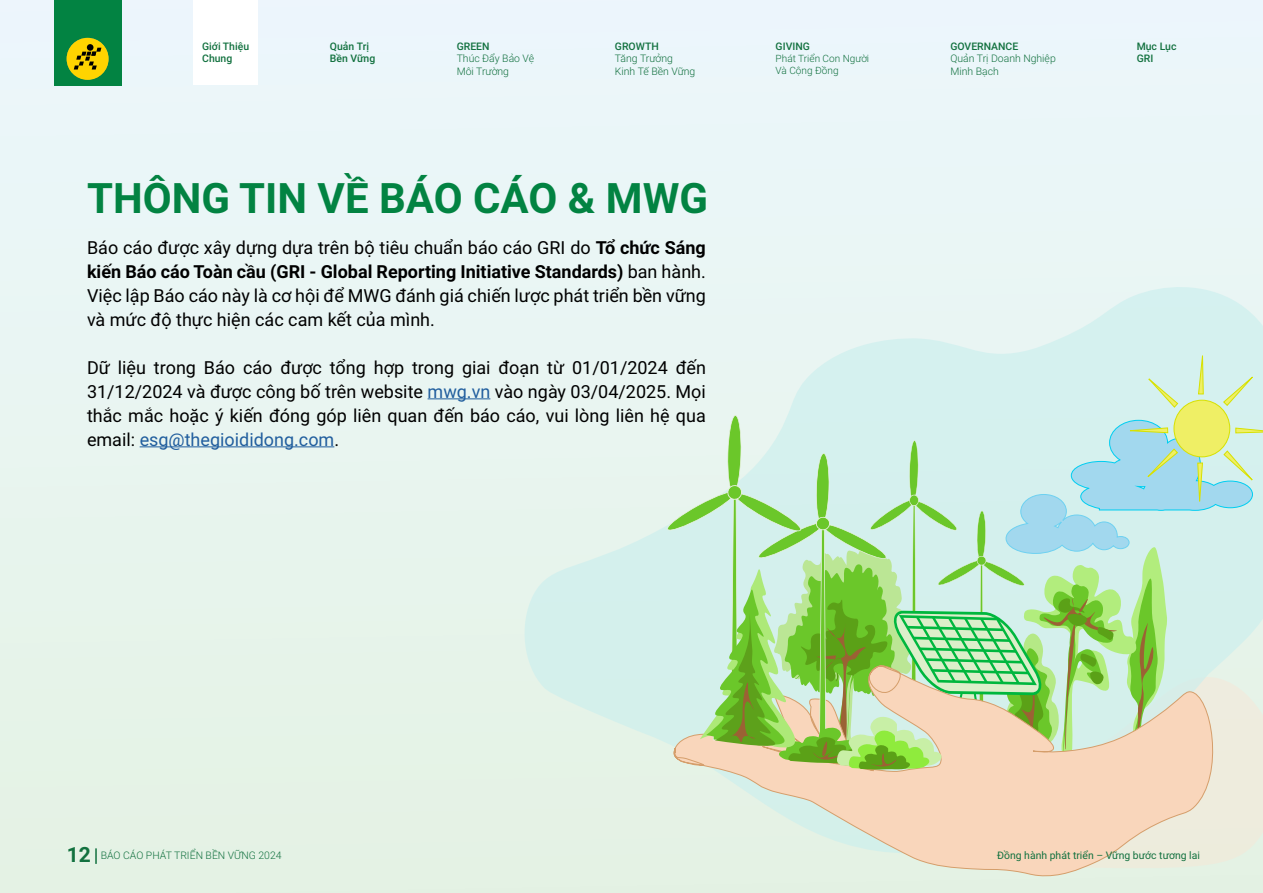
<style>
.page{position:relative;width:1263px;height:893px;background:#fff}
.page>*{position:absolute;margin:0;border:0;box-sizing:border-box;transform-origin:0 0}
.t1{font:700 42px "Roboto";color:#028342}
.t2{font:18px/24px "Roboto";color:#000;text-align:justify}
.t3{font:300 10.5px/12.5px "Roboto";color:#12713f}
.t4{font:500 10.5px/12.5px "Roboto";color:#12713f}
.t5{font:10.5px "Roboto";color:#12713f}
.t6{font:300 10.05px/12px "Roboto";color:#12713f}
.s1{font-weight:700}
.s2{color:#215e9e}
.s3{font-weight:700;font-size:21px}
</style>
<div class="page">
<div style="left:0;top:0;width:1263px;height:893px;background:linear-gradient(to right,#e8f4ee,#ebf6f9)"></div>
<hr style="left:428px;top:398px;width:62px;height:1px;background:#215e9e">
<hr style="left:140px;top:446px;width:194px;height:1px;background:#215e9e">
<svg style="left:525px;top:287px;width:738px;height:566px;background:#e0f2ee"></svg>
<svg style="left:673px;top:868px;width:553px;height:9px;background:#e5eddd"></svg>
<div style="left:1174px;top:400px;width:56px;height:57px;background:#efef65;border-radius:50%"></div>
<svg style="left:1198px;top:355px;width:6px;height:39px"></svg>
<svg style="left:1148px;top:378px;width:30px;height:30px"></svg>
<svg style="left:1223px;top:376px;width:30px;height:30px"></svg>
<svg style="left:666px;top:415px;width:597px;height:453px;background:#cae1bf"></svg>
<svg style="left:95px;top:848px;width:2px;height:16px"></svg>
<div style="left:54px;top:0;width:67px;height:85px;background:#028342"></div>
<svg style="left:67px;top:38px;width:41px;height:42px"></svg>
<div style="left:87px;top:44px;width:6px;height:7px;background:#000;border-radius:50%"></div>
<div style="left:193px;top:0;width:64px;height:85px;background:#fff"></div>
<p class="t4" style="left:202px;top:40px;width:48px">Giới Thiệu<br>Chung</p>
<p class="t4" style="left:330px;top:40px;width:47px">Quản Trị<br>Bền Vững</p>
<p class="t4" style="left:457px;top:40px;width:34px">GREEN</p>
<p class="t3" style="left:457px;top:52px;width:79px">Thúc Đẩy Bảo Vệ<br>Môi Trường</p>
<p class="t4" style="left:615px;top:40px;width:45px">GROWTH</p>
<p class="t3" style="left:615px;top:52px;width:82px">Tăng Trưởng<br>Kinh Tế Bền Vững</p>
<p class="t4" style="left:776px;top:40px;width:36px">GIVING</p>
<p class="t6" style="left:776px;top:52px;width:95px">Phát Triển Con Người<br>Và Cộng Đồng</p>
<p class="t4" style="left:950px;top:40px;width:69px">GOVERNANCE</p>
<p class="t3" style="left:950px;top:52px;width:107px">Quản Trị Doanh Nghiệp<br>Minh Bạch</p>
<p class="t4" style="left:1137px;top:40px;width:41px">Mục Lục<br>GRI</p>
<h1 class="t1" style="left:87px;top:169px;width:623px">THÔNG TIN VỀ BÁO CÁO &amp; MWG</h1>
<p class="t2" style="left:87px;top:235px;width:620px">Báo cáo được xây dựng dựa trên bộ tiêu chuẩn báo cáo GRI do <span class="s1">Tổ chức Sáng kiến Báo cáo Toàn cầu (GRI - Global Reporting Initiative Standards)</span> ban hành.<br>Việc lập Báo cáo này là cơ hội để MWG đánh giá chiến lược phát triển bền vững và mức độ thực hiện các cam kết của mình.</p>
<p class="t2" style="left:87px;top:355px;width:620px">Dữ liệu trong Báo cáo được tổng hợp trong giai đoạn từ 01/01/2024 đến 31/12/2024 và được công bố trên website <span class="s2">mwg.vn</span> vào ngày 03/04/2025. Mọi thắc mắc hoặc ý kiến đóng góp liên quan đến báo cáo, vui lòng liên hệ qua email: <span class="s2">esg@thegioididong.com</span>.</p>
<p class="t3" style="left:67px;top:849px;width:216px"><span class="s3">12</span> BÁO CÁO PHÁT TRIỂN BỀN VỮNG 2024</p>
<p class="t5" style="left:997px;top:848px;width:204px">Đồng hành phát triển – Vững bước tương lai</p>
</div>
